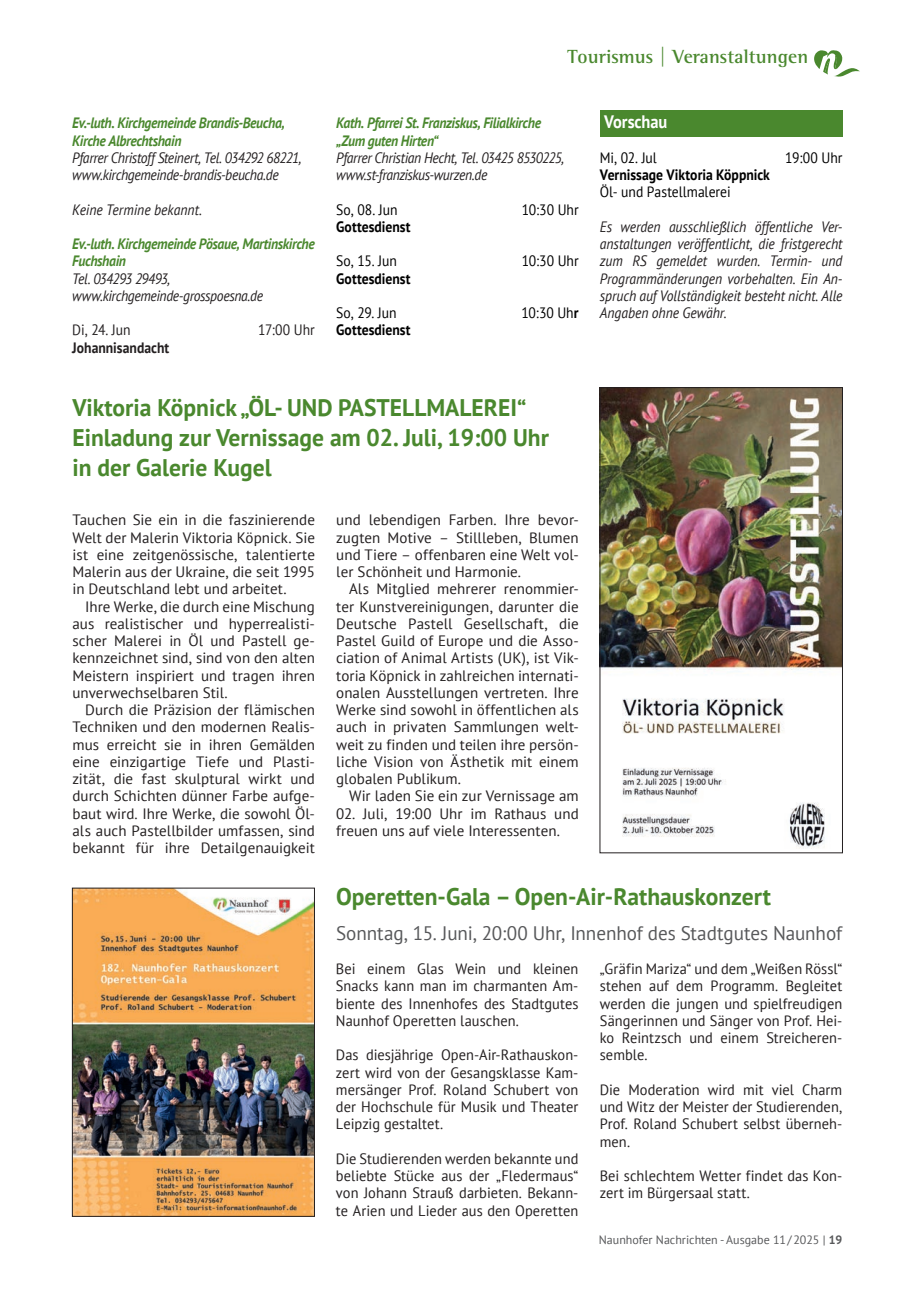
<style>
.page{position:relative;width:919px;height:1289px;background:#fff}
.page>*{position:absolute;margin:0;border:0;box-sizing:border-box;transform-origin:0 0}
.Hauptüberschrift{font:700 24px "PT Sans";color:#4a882e}
.Hauptüberschrift-2{font:19.5px "PT Sans";letter-spacing:-.005em;color:#57585a}
.t1{font:700 19.5px "Rotis Semi Serif Std";letter-spacing:.005em;color:#4a882e}
.Hauptüberschrift-3{font:700 18px "PT Sans";letter-spacing:-.005em;color:#fff;scale:.91 1}
.Fließtext{font:15px/17.2px "PT Sans";letter-spacing:.005em;color:#231f20;text-align:justify}
.Fließtext-2{font:15px/17.2px "PT Sans";letter-spacing:.005em;color:#231f20;text-align:justify;scale:.96 1}
.Fließtext-3{font:italic 15px/17.2px "PT Sans";letter-spacing:-.025em;color:#231f20;text-align:justify;scale:.91 1}
.Fließtext-4{font:italic 700 15px "PT Sans";letter-spacing:-.025em;color:#4a882e;scale:.91 1}
.Fließtext-5{font:15px "PT Sans";letter-spacing:-.005em;color:#000;scale:.91 1}
.Fließtext-6{font:700 15px "PT Sans";color:#000;scale:.91 1}
.Fließtext-7{font:italic 15px "PT Sans";color:#231f20;scale:.91 1}
.Fließtext-8{font:15px "PT Sans";letter-spacing:.005em;color:#231f20;scale:.91 1}
.Fließtext-9{font:italic 15px "PT Sans";letter-spacing:-.045em;color:#231f20;scale:.91 1}
.Fließtext-10{font:700 15px "PT Sans";color:#231f20;scale:.91 1}
.t2{font:12px "PT Sans";color:#57585a}
.s1{font-weight:700}
</style>
<div class="page">
<svg style="left:814px;top:50px;width:46px;height:27px"></svg>
<div style="left:600px;top:110px;width:242px;height:27px;background:#4a882e"></div>
<img style="left:74px;top:889px;width:239px;height:325px">
<div style="left:72px;top:887px;width:243px;height:329px;border:1px solid #231f20"></div>
<img style="left:601px;top:389px;width:239px;height:460px">
<div style="left:599px;top:387px;width:243px;height:466px;border:1px solid #231f20"></div>
<p class="Fließtext-4" style="left:72px;top:113px;width:235px">Ev.-luth. Kirchgemeinde Brandis-Beucha,</p>
<p class="Fließtext-4" style="left:72px;top:130px;width:121px">Kirche Albrechtshain</p>
<p class="Fließtext-3" style="left:72px;top:149px;width:253px">Pfarrer Christoff Steinert, Tel. 034292 68221,</p>
<p class="Fließtext-3" style="left:72px;top:166px;width:228px">www.kirchgemeinde-brandis-beucha.de</p>
<p class="Fließtext-7" style="left:72px;top:200px;width:144px">Keine Termine bekannt.</p>
<p class="Fließtext-4" style="left:72px;top:234px;width:268px">Ev.-luth. Kirchgemeinde Pösaue, Martinskirche</p>
<p class="Fließtext-4" style="left:72px;top:251px;width:60px">Fuchshain</p>
<p class="Fließtext-9" style="left:72px;top:269px;width:109px">Tel. 034293 29493,</p>
<p class="Fließtext-3" style="left:72px;top:287px;width:211px">www.kirchgemeinde-grosspoesna.de</p>
<p class="Fließtext-8" style="left:72px;top:320px;width:66px">Di, 24. Jun</p>
<p class="Fließtext-8" style="left:258px;top:320px;width:64px">17:00 Uhr</p>
<p class="Fließtext-10" style="left:72px;top:337px;width:108px">Johannisandacht</p>
<p class="t1" style="left:567px;top:45px;width:242px">Tourismus | Veranstaltungen</p>
<p class="Fließtext-4" style="left:336px;top:113px;width:227px">Kath. Pfarrei St. Franziskus, Filialkirche</p>
<p class="Fließtext-4" style="left:336px;top:130px;width:114px">„Zum guten Hirten“</p>
<p class="Fließtext-3" style="left:336px;top:149px;width:252px">Pfarrer Christian Hecht, Tel. 03425 8530225,</p>
<p class="Fließtext-3" style="left:336px;top:166px;width:168px">www.st-franziskus-wurzen.de</p>
<p class="Fließtext-5" style="left:336px;top:200px;width:69px">So, 08. Jun</p>
<p class="Fließtext-5" style="left:521px;top:200px;width:64px">10:30 Uhr</p>
<p class="Fließtext-6" style="left:336px;top:217px;width:83px">Gottesdienst</p>
<p class="Fließtext-5" style="left:336px;top:251px;width:68px">So, 15. Jun</p>
<p class="Fließtext-5" style="left:521px;top:251px;width:64px">10:30 Uhr</p>
<p class="Fließtext-6" style="left:336px;top:268px;width:83px">Gottesdienst</p>
<p class="Fließtext-5" style="left:336px;top:303px;width:68px">So, 29. Jun</p>
<p class="Fließtext-5" style="left:521px;top:303px;width:64px">10:30 Uh<span class="s1">r</span></p>
<p class="Fließtext-6" style="left:336px;top:320px;width:83px">Gottesdienst</p>
<p class="Hauptüberschrift-3" style="left:604px;top:110px;width:71px">Vorschau</p>
<p class="Fließtext-5" style="left:600px;top:148px;width:64px">Mi, 02. Jul</p>
<p class="Fließtext-5" style="left:785px;top:148px;width:64px">19:00 Uhr</p>
<p class="Fließtext-6" style="left:600px;top:165px;width:188px">Vernissage Viktoria Köppnick</p>
<p class="Fließtext-5" style="left:600px;top:182px;width:145px">Öl- und Pastellmalerei</p>
<p class="Fließtext-3" style="left:600px;top:218px;width:268px">Es werden ausschließlich öffentliche Ver&shy;anstaltungen veröffentlicht, die fristgerecht zum RS gemeldet wurden. Termin- und Programmänderungen vorbehalten. Ein An&shy;spruch auf Vollständigkeit besteht nicht. Alle Angaben ohne Gewähr.</p>
<p class="Hauptüberschrift" style="left:72px;top:392px;width:455px">Viktoria Köpnick „ÖL- UND PASTELLMALEREI“</p>
<p class="Hauptüberschrift" style="left:72px;top:422px;width:478px">Einladung zur Vernissage am 02. Juli, 19:00 Uhr</p>
<p class="Hauptüberschrift" style="left:72px;top:452px;width:201px">in der Galerie Kugel</p>
<p class="Fließtext" style="left:72px;top:511px;width:244px">Tauchen Sie ein in die faszinierende Welt der Malerin Viktoria Köpnick. Sie ist eine zeitgenössische, talentierte Malerin aus der Ukraine, die seit 1995 in Deutschland lebt und arbeitet.</p>
<p class="Fließtext" style="left:72px;top:597px;width:244px;text-indent:13px">Ihre Werke, die durch eine Mischung aus realistischer und hyperrealisti&shy;scher Malerei in Öl und Pastell ge&shy;kennzeichnet sind, sind von den alten Meistern inspiriert und tragen ihren unverwechselbaren Stil.</p>
<p class="Fließtext" style="left:72px;top:701px;width:244px;text-indent:13px">Durch die Präzision der flämischen Techniken und den modernen Realis&shy;mus erreicht sie in ihren Gemälden eine einzigartige Tiefe und Plasti&shy;zität, die fast skulptural wirkt und durch Schichten dünner Farbe aufge&shy;baut wird. Ihre Werke, die sowohl Öl&shy;als auch Pastellbilder umfassen, sind bekannt für ihre Detailgenauigkeit</p>
<p class="Fließtext" style="left:336px;top:511px;width:244px">und lebendigen Farben. Ihre bevor&shy;zugten Motive – Stillleben, Blumen und Tiere – offenbaren eine Welt vol&shy;ler Schönheit und Harmonie.</p>
<p class="Fließtext" style="left:336px;top:580px;width:244px;text-indent:13px">Als Mitglied mehrerer renommier&shy;ter Kunstvereinigungen, darunter die Deutsche Pastell Gesellschaft, die Pastel Guild of Europe und die Asso&shy;ciation of Animal Artists (UK), ist Vik&shy;toria Köpnick in zahlreichen internati&shy;onalen Ausstellungen vertreten. Ihre Werke sind sowohl in öffentlichen als auch in privaten Sammlungen welt&shy;weit zu finden und teilen ihre persön&shy;liche Vision von Ästhetik mit einem globalen Publikum.</p>
<p class="Fließtext" style="left:349px;top:787px;width:231px">Wir laden Sie ein zur Vernissage am</p>
<p class="Fließtext" style="left:336px;top:804px;width:244px">02. Juli, 19:00 Uhr im Rathaus und freuen uns auf viele Interessenten.</p>
<p class="Hauptüberschrift" style="left:336px;top:880px;width:436px">Operetten-Gala – Open-Air-Rathauskonzert</p>
<p class="Hauptüberschrift-2" style="left:336px;top:920px;width:508px">Sonntag, 15. Juni, 20:00 Uhr, Innenhof des Stadtgutes Naunhof</p>
<p class="Fließtext-2" style="left:336px;top:959px;width:254px">Bei einem Glas Wein und kleinen Snacks kann man im charmanten Am&shy;biente des Innenhofes des Stadtgutes Naunhof Operetten lauschen.</p>
<p class="Fließtext-2" style="left:336px;top:1046px;width:254px">Das diesjährige Open-Air-Rathauskon&shy;zert wird von der Gesangsklasse Kam&shy;mersänger Prof. Roland Schubert von der Hochschule für Musik und Theater Leipzig gestaltet.</p>
<p class="Fließtext-2" style="left:336px;top:1149px;width:254px">Die Studierenden werden bekannte und beliebte Stücke aus der „Fledermaus“ von Johann Strauß darbieten. Bekann&shy;te Arien und Lieder aus den Operetten</p>
<p class="Fließtext-2" style="left:599px;top:959px;width:254px">„Gräfin Mariza“ und dem „Weißen Rössl“ stehen auf dem Programm. Begleitet werden die jungen und spielfreudigen Sängerinnen und Sänger von Prof. Hei&shy;ko Reintzsch und einem Streicheren&shy;semble.</p>
<p class="Fließtext-2" style="left:599px;top:1080px;width:254px">Die Moderation wird mit viel Charm und Witz der Meister der Studierenden, Prof. Roland Schubert selbst überneh&shy;men.</p>
<p class="Fließtext-2" style="left:599px;top:1166px;width:254px">Bei schlechtem Wetter findet das Kon&shy;zert im Bürgersaal statt.</p>
<p class="t2" style="left:599px;top:1231px;width:245px">Naunhofer Nachrichten - Ausgabe 11/2025 | <span class="s1">19</span></p>
</div>
